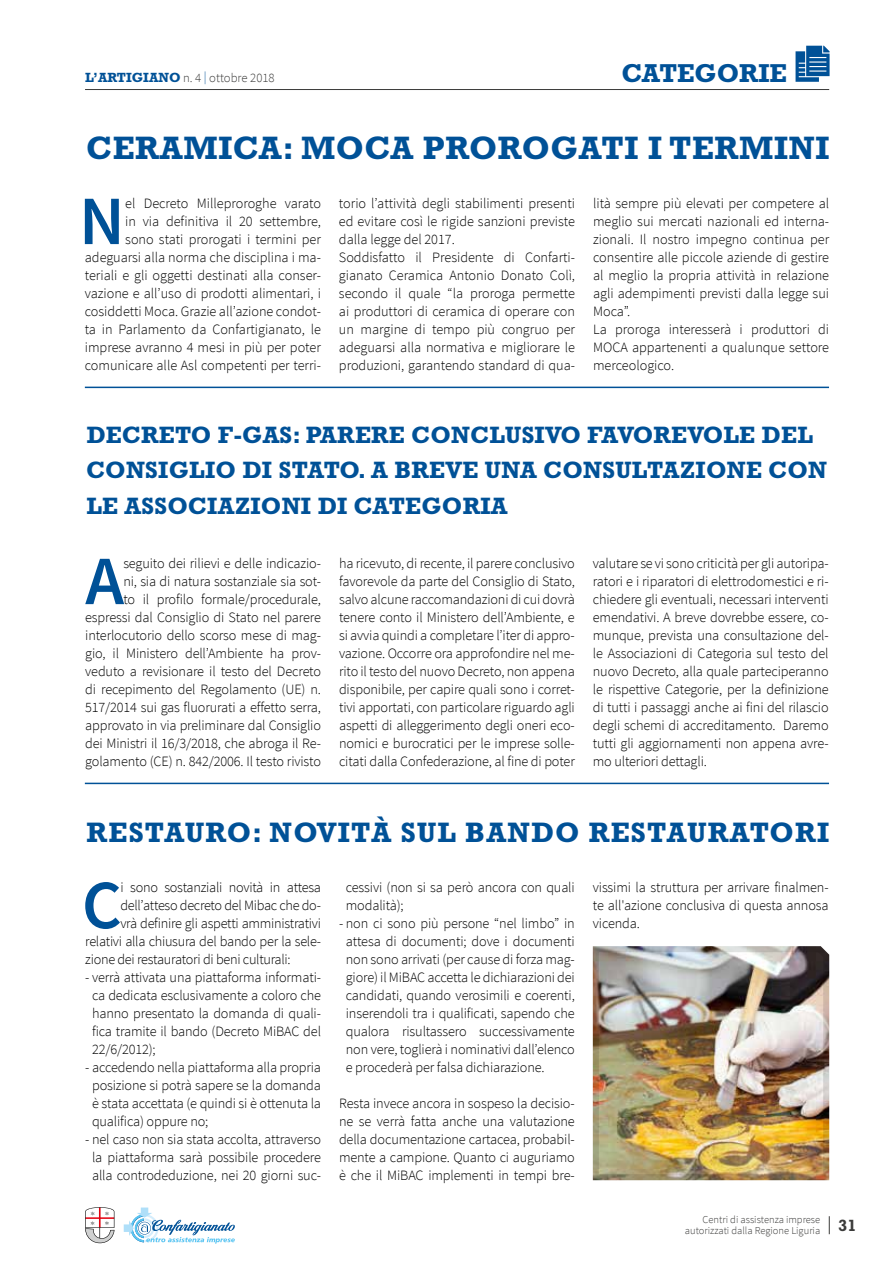
<style>
.page{position:relative;width:893px;height:1263px;background:#fff}
.page>*{position:absolute;margin:0;border:0;box-sizing:border-box;transform-origin:0 0}
.t1{font:600 69.3px "Source Sans Pro";color:#005197}
.t2{font:700 32.85px "Rockwell";letter-spacing:.02em;color:#005197}
.t3{font:700 28.5px "Rockwell";letter-spacing:.04em;color:#005197}
.t4{font:700 26.25px "Rockwell";color:#005197}
.t5{font:700 24px/35.7px "Rockwell";letter-spacing:.01em;color:#005197}
.t6{font:300 14.25px/18px "Source Sans Pro";letter-spacing:-.01em;color:#000;text-align:justify}
.t7{font:300 12.75px "Source Sans Pro";color:#3b3b3a}
.t8{font:300 10.5px/10.5px "Source Sans Pro";color:#3b3b3a}
.s1{font-family:"Rockwell";font-weight:700;font-size:13.5px;color:#005197}
.s2{color:#005197}
</style>
<div class="page">
<hr style="left:85px;top:387px;width:744px;height:1px;background:#005197">
<hr style="left:85px;top:783px;width:744px;height:1px;background:#005197">
<img style="left:592px;top:946px;width:238px;height:235px">
<svg style="left:795px;top:46px;width:35px;height:36px"></svg>
<hr style="left:85px;top:89px;width:744px;height:1px;background:#3b3b3a">
<svg style="left:829px;top:1216px;width:1px;height:18px"></svg>
<svg style="left:124px;top:1207px;width:111px;height:36px"></svg>
<svg style="left:85px;top:1207px;width:30px;height:36px"></svg>
<p class="t7" style="left:85px;top:70px;width:191px"><span class="s1">L’ARTIGIANO</span> n. 4 <span class="s2">|</span> ottobre 2018</p>
<h3 class="t4" style="left:622px;top:57px;width:167px">CATEGORIE</h3>
<h2 class="t2" style="left:86px;top:129px;width:745px">CERAMICA: MOCA PROROGATI I TERMINI</h2>
<p class="t6" style="left:85px;top:194px;width:238px;text-align:right">el Decreto Milleproroghe varato<br>in via definitiva il 20 settembre,<br>sono stati prorogati i termini per adeguarsi alla norma che disciplina i ma&shy;teriali e gli oggetti destinati alla conser&shy;vazione e all’uso di prodotti alimentari, i cosiddetti Moca. Grazie all’azione condot&shy;ta in Parlamento da Confartigianato, le imprese avranno 4 mesi in più per poter comunicare alle Asl competenti per terri-</p>
<p class="t6" style="left:339px;top:194px;width:238px;text-align:left">torio l’attività degli stabilimenti presenti ed evitare così le rigide sanzioni previste dalla legge del 2017.<br>Soddisfatto il Presidente di Confarti&shy;gianato Ceramica Antonio Donato Colì, secondo il quale “la proroga permette ai produttori di ceramica di operare con un margine di tempo più congruo per adeguarsi alla normativa e migliorare le produzioni, garantendo standard di qua-</p>
<p class="t6" style="left:593px;top:194px;width:238px;text-align:left">lità sempre più elevati per competere al meglio sui mercati nazionali ed interna&shy;zionali. Il nostro impegno continua per consentire alle piccole aziende di gestire al meglio la propria attività in relazione agli adempimenti previsti dalla legge sui Moca”.<br>La proroga interesserà i produttori di MOCA appartenenti a qualunque settore merceologico.</p>
<h1 class="t1" style="left:79px;top:177px;width:47px">N</h1>
<h3 class="t5" style="left:86px;top:416px;width:742px">DECRETO F-GAS: PARERE CONCLUSIVO FAVOREVOLE DEL<br>CONSIGLIO DI STATO. A BREVE UNA CONSULTAZIONE CON<br>LE ASSOCIAZIONI DI CATEGORIA</h3>
<p class="t6" style="left:85px;top:554px;width:237px;text-align:right">seguito dei rilievi e delle indicazio-<br>ni, sia di natura sostanziale sia sot-<br>to il profilo formale/procedurale, espressi dal Consiglio di Stato nel parere interlocutorio dello scorso mese di mag&shy;gio, il Ministero dell’Ambiente ha prov&shy;veduto a revisionare il testo del Decreto di recepimento del Regolamento (UE) n.<br>517/2014 sui gas fluorurati a effetto serra, approvato in via preliminare dal Consiglio dei Ministri il 16/3/2018, che abroga il Re&shy;golamento (CE) n. 842/2006. Il testo rivisto</p>
<p class="t6" style="left:339px;top:554px;width:237px">ha ricevuto, di recente, il parere conclusivo favorevole da parte del Consiglio di Stato, salvo alcune raccomandazioni di cui dovrà tenere conto il Ministero dell’Ambiente, e si avvia quindi a completare l’iter di appro&shy;vazione. Occorre ora approfondire nel me&shy;rito il testo del nuovo Decreto, non appena disponibile, per capire quali sono i corret&shy;tivi apportati, con particolare riguardo agli aspetti di alleggerimento degli oneri eco&shy;nomici e burocratici per le imprese solle&shy;citati dalla Confederazione, al fine di poter</p>
<p class="t6" style="left:593px;top:554px;width:237px">valutare se vi sono criticità per gli autoripa&shy;ratori e i riparatori di elettrodomestici e ri&shy;chiedere gli eventuali, necessari interventi emendativi. A breve dovrebbe essere, co&shy;munque, prevista una consultazione del&shy;le Associazioni di Categoria sul testo del nuovo Decreto, alla quale parteciperanno le rispettive Categorie, per la definizione di tutti i passaggi anche ai fini del rilascio degli schemi di accreditamento. Daremo tutti gli aggiornamenti non appena avre&shy;mo ulteriori dettagli.</p>
<h1 class="t1" style="left:85px;top:537px;width:40px">A</h1>
<h3 class="t3" style="left:87px;top:816px;width:744px">RESTAURO: NOVITÀ SUL BANDO RESTAURATORI</h3>
<h1 class="t1" style="left:82px;top:861px;width:41px">C</h1>
<p class="t6" style="left:120px;top:878px;width:202px">i sono sostanziali novità in attesa</p>
<p class="t6" style="left:120px;top:896px;width:202px">dell’atteso decreto del Mibac che do-</p>
<p class="t6" style="left:120px;top:914px;width:202px">vrà definire gli aspetti amministrativi</p>
<p class="t6" style="left:85px;top:932px;width:237px">relativi alla chiusura del bando per la sele-</p>
<p class="t6" style="left:85px;top:950px;width:207px">zione dei restauratori di beni culturali:</p>
<p class="t6" style="left:92px;top:968px;width:230px;text-indent:-7px">- verrà attivata una piattaforma informati&shy;ca dedicata esclusivamente a coloro che hanno presentato la domanda di quali&shy;fica tramite il bando (Decreto MiBAC del 22/6/2012);</p>
<p class="t6" style="left:92px;top:1058px;width:231px;text-indent:-7px">- accedendo nella piattaforma alla propria posizione si potrà sapere se la domanda è stata accettata (e quindi si è ottenuta la qualifica) oppure no;</p>
<p class="t6" style="left:85px;top:1130px;width:237px;text-align:center">- nel caso non sia stata accolta, attraverso la piattaforma sarà possibile procedere alla controdeduzione, nei 20 giorni suc-</p>
<p class="t6" style="left:346px;top:878px;width:230px">cessivi (non si sa però ancora con quali modalità);</p>
<p class="t6" style="left:346px;top:914px;width:230px;text-indent:-7px">- non ci sono più persone “nel limbo” in attesa di documenti; dove i documenti non sono arrivati (per cause di forza mag&shy;giore) il MiBAC accetta le dichiarazioni dei candidati, quando verosimili e coerenti, inserendoli tra i qualificati, sapendo che qualora risultassero successivamente non vere, toglierà i nominativi dall’elenco e procederà per falsa dichiarazione.</p>
<p class="t6" style="left:339px;top:1094px;width:237px">Resta invece ancora in sospeso la decisio&shy;ne se verrà fatta anche una valutazione della documentazione cartacea, probabil&shy;mente a campione. Quanto ci auguriamo è che il MiBAC implementi in tempi bre-</p>
<p class="t6" style="left:593px;top:878px;width:237px">vissimi la struttura per arrivare finalmen&shy;te all'azione conclusiva di questa annosa vicenda.</p>
<p class="t8" style="left:685px;top:1215px;width:173px;text-indent:18px">Centri di assistenza imprese autorizzati dalla Regione Liguria <sup>31</sup></p>
</div>
